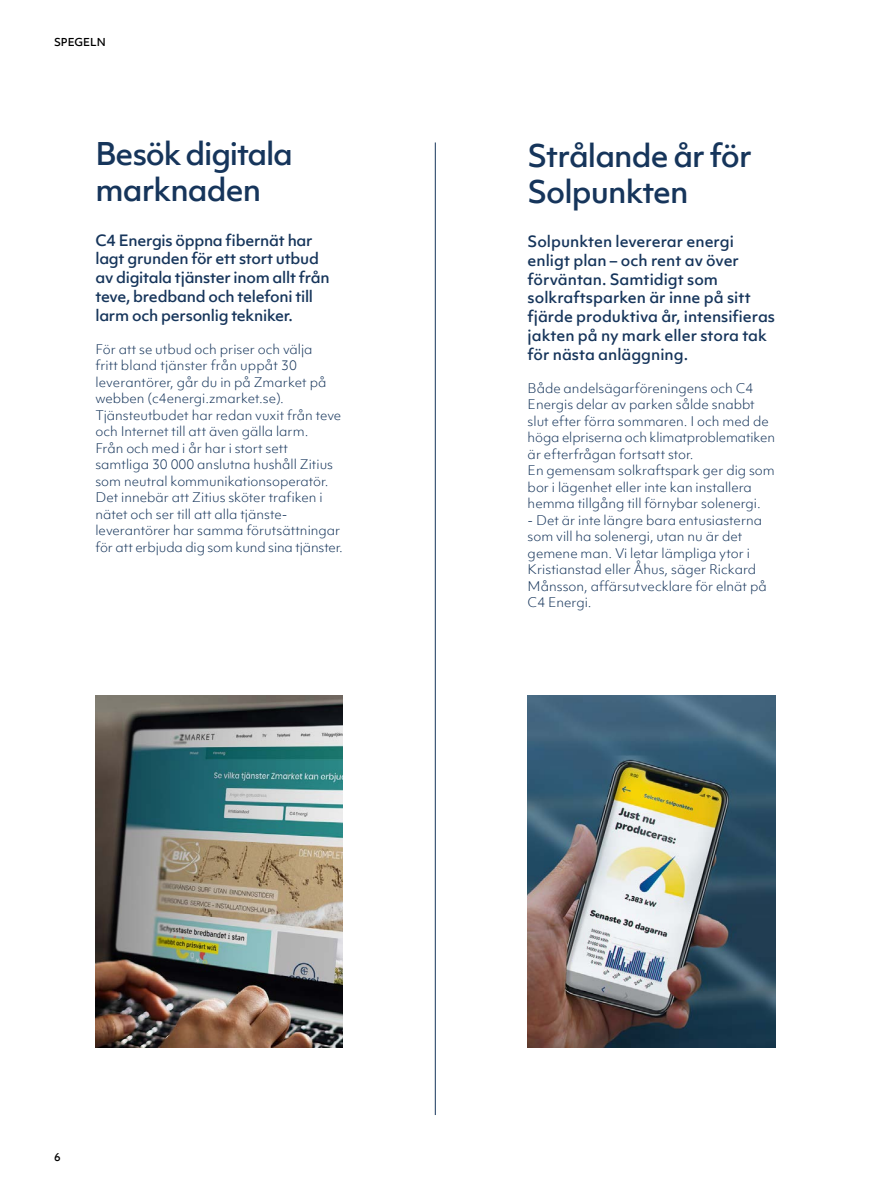
<style>
.page{position:relative;width:893px;height:1191px;background:#fff}
.page>*{position:absolute;margin:0;border:0;box-sizing:border-box;transform-origin:0 0}
.t1{font:500 30px/36px "Objektiv Mk 1";letter-spacing:-.03em;color:#16355b}
.t2{font:500 15px/18.8px "Objektiv Mk 1";letter-spacing:-.015em;color:#16355b}
.t3{font:300 12.75px/16.5px "Objektiv Mk 1";color:#16355b}
.t4{font:500 10.5px "Objektiv Mk 1";color:#000}
</style>
<div class="page">
<img style="left:95px;top:695px;width:248px;height:352px">
<hr style="left:435px;top:142px;width:1px;height:973px;background:#16355b">
<img style="left:528px;top:695px;width:247px;height:352px">
<p class="t4" style="left:54px;top:35px;width:53px">SPEGELN</p>
<h1 class="t1" style="left:95px;top:136px;width:199px">Besök digitala marknaden</h1>
<p class="t2" style="left:95px;top:230px;width:236px">C4 Energis öppna fibernät har lagt grunden för ett stort utbud av digitala tjänster inom allt från teve, bredband och telefoni till larm och personlig tekniker.</p>
<p class="t3" style="left:95px;top:341px;width:249px">För att se utbud och priser och välja<br>fritt bland tjänster från uppåt 30 leverantörer, går du in på Zmarket på webben (c4energi.zmarket.se).<br>Tjänsteutbudet har redan vuxit från teve och Internet till att även gälla larm.<br>Från och med i år har i stort sett samtliga 30 000 anslutna hushåll Zitius som neutral kommunikationsoperatör.<br>Det innebär att Zitius sköter trafiken i nätet och ser till att alla tjänste&shy;leverantörer har samma förutsättningar för att erbjuda dig som kund sina tjänster.</p>
<h1 class="t1" style="left:528px;top:137px;width:226px">Strålande år för<br>Solpunkten</h1>
<p class="t2" style="left:528px;top:232px;width:249px">Solpunkten levererar energi enligt plan – och rent av över förväntan. Samtidigt som solkraftsparken är inne på sitt fjärde produktiva år, intensifieras jakten på ny mark eller stora tak för nästa anläggning.</p>
<p class="t3" style="left:528px;top:380px;width:249px">Både andelsägarföreningens och C4<br>Energis delar av parken sålde snabbt slut efter förra sommaren. I och med de höga elpriserna och klimatproblematiken är efterfrågan fortsatt stor.<br>En gemensam solkraftspark ger dig som bor i lägenhet eller inte kan installera hemma tillgång till förnybar solenergi.</p>
<p class="t3" style="left:528px;top:512px;width:241px">- Det är inte längre bara entusiasterna som vill ha solenergi, utan nu är det gemene man. Vi letar lämpliga ytor i Kristianstad eller Åhus, säger Rickard Månsson, affärsutvecklare för elnät på C4 Energi.</p>
<p class="t4" style="left:54px;top:1149px;width:8px">6</p>
</div>
